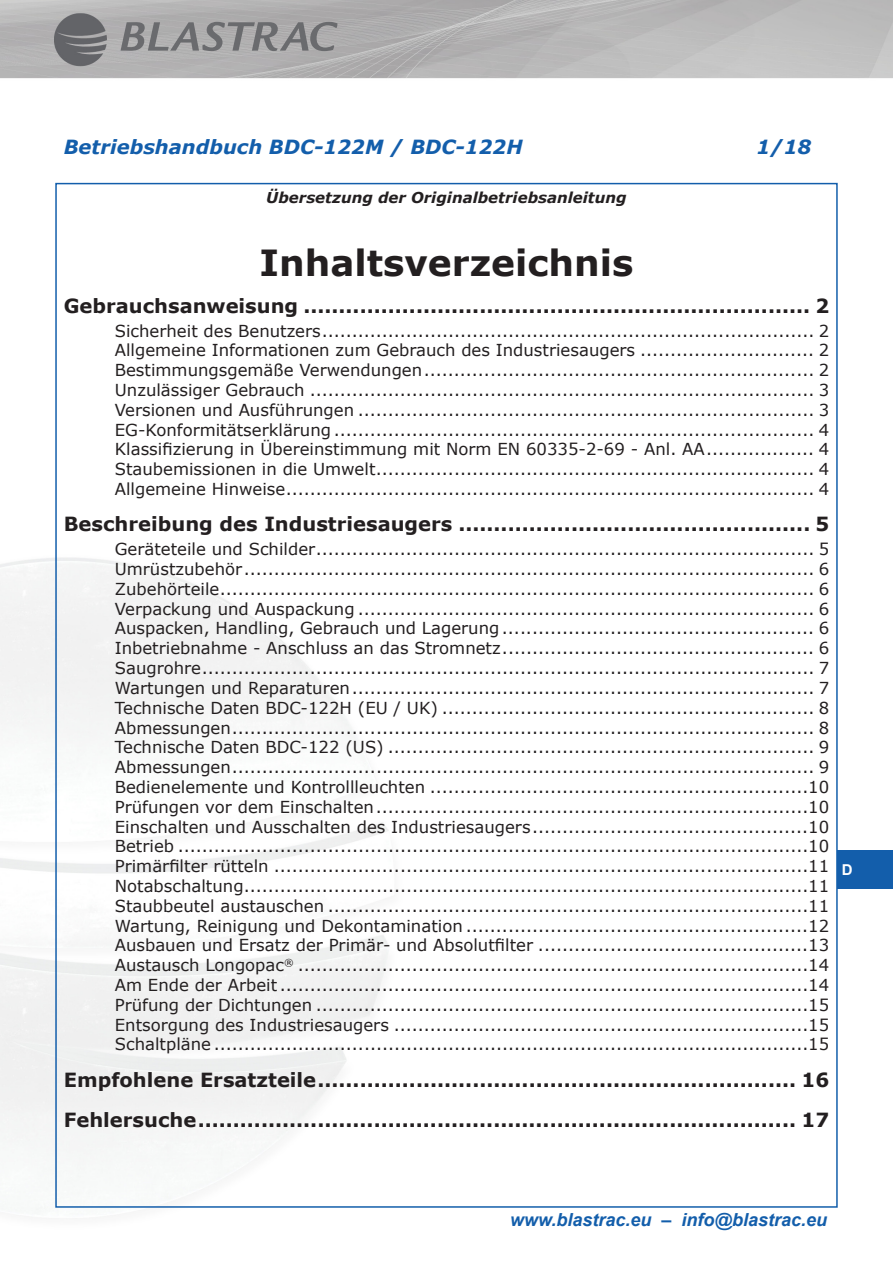
<style>
.page{position:relative;width:893px;height:1263px;background:#fff}
.page>*{position:absolute;margin:0;border:0;box-sizing:border-box;transform-origin:0 0}
.TITOLO_0{font:700 36px "Verdana";color:#231f20}
.t1{font:700 19.5px "Verdana";color:#231f20}
.t2{font:italic 700 19.5px "Verdana";color:#135eab}
.t3{font:italic 700 18px "Arial";color:#135eab}
.t4{font:16.5px "Verdana";color:#231f20}
.TESTO_RIENTRO_12{font:italic 700 15px "Verdana";color:#231f20}
.t5{font:700 15px "Arial";color:#fff}
</style>
<div class="page">
<img style="left:1px;top:0;width:892px;height:1210px">
<svg style="left:121px;top:22px;width:216px;height:29px"></svg>
<div style="left:838px;top:850px;width:55px;height:39px;background:#135eab"></div>
<p class="t2" style="left:64px;top:133px;width:460px">Betriebshandbuch BDC-122M / BDC-122H</p>
<p class="t2" style="left:756px;top:133px;width:57px">1/18</p>
<p class="TESTO_RIENTRO_12" style="left:266px;top:187px;width:362px">Übersetzung der Originalbetriebsanleitung</p>
<p class="TITOLO_0" style="left:259px;top:238px;width:376px">Inhaltsverzeichnis</p>
<p class="t1" style="left:64px;top:292px;width:767px">Gebrauchsanweisung ........................................................................ 2</p>
<p class="t4" style="left:115px;top:319px;width:716px">Sicherheit des Benutzers.................................................................................. 2</p>
<p class="t4" style="left:115px;top:339px;width:716px">Allgemeine Informationen zum Gebrauch des Industriesaugers ............................. 2</p>
<p class="t4" style="left:115px;top:359px;width:716px">Bestimmungsgemäße Verwendungen................................................................. 2</p>
<p class="t4" style="left:115px;top:379px;width:716px">Unzulässiger Gebrauch .................................................................................... 3</p>
<p class="t4" style="left:115px;top:398px;width:716px">Versionen und Ausführungen ............................................................................ 3</p>
<p class="t4" style="left:115px;top:418px;width:716px">EG-Konformitätserklärung ................................................................................ 4</p>
<p class="t4" style="left:115px;top:438px;width:716px">Klassifizierung in Übereinstimmung mit Norm EN 60335-2-69 - Anl. AA.................. 4</p>
<p class="t4" style="left:115px;top:458px;width:716px">Staubemissionen in die Umwelt......................................................................... 4</p>
<p class="t4" style="left:115px;top:478px;width:716px">Allgemeine Hinweise........................................................................................ 4</p>
<p class="t1" style="left:64px;top:510px;width:767px">Beschreibung des Industriesaugers .................................................. 5</p>
<p class="t4" style="left:115px;top:538px;width:716px">Geräteteile und Schilder................................................................................... 5</p>
<p class="t4" style="left:115px;top:558px;width:716px">Umrüstzubehör............................................................................................... 6</p>
<p class="t4" style="left:115px;top:577px;width:716px">Zubehörteile................................................................................................... 6</p>
<p class="t4" style="left:115px;top:597px;width:716px">Verpackung und Auspackung ............................................................................ 6</p>
<p class="t4" style="left:115px;top:617px;width:716px">Auspacken, Handling, Gebrauch und Lagerung.................................................... 6</p>
<p class="t4" style="left:115px;top:637px;width:716px">Inbetriebnahme - Anschluss an das Stromnetz.................................................... 6</p>
<p class="t4" style="left:115px;top:657px;width:716px">Saugrohre...................................................................................................... 7</p>
<p class="t4" style="left:115px;top:676px;width:716px">Wartungen und Reparaturen............................................................................. 7</p>
<p class="t4" style="left:115px;top:696px;width:716px">Technische Daten BDC-122H (EU / UK) .............................................................. 8</p>
<p class="t4" style="left:115px;top:716px;width:716px">Abmessungen................................................................................................. 8</p>
<p class="t4" style="left:115px;top:736px;width:716px">Technische Daten BDC-122 (US) ....................................................................... 9</p>
<p class="t4" style="left:115px;top:756px;width:716px">Abmessungen................................................................................................. 9</p>
<p class="t4" style="left:115px;top:775px;width:716px">Bedienelemente und Kontrollleuchten ...............................................................10</p>
<p class="t4" style="left:115px;top:795px;width:716px">Prüfungen vor dem Einschalten........................................................................10</p>
<p class="t4" style="left:115px;top:815px;width:716px">Einschalten und Ausschalten des Industriesaugers..............................................10</p>
<p class="t4" style="left:115px;top:835px;width:716px">Betrieb .........................................................................................................10</p>
<p class="t4" style="left:115px;top:855px;width:716px">Primärfilter rütteln .........................................................................................11</p>
<p class="t4" style="left:115px;top:874px;width:716px">Notabschaltung..............................................................................................11</p>
<p class="t4" style="left:115px;top:894px;width:716px">Staubbeutel austauschen ................................................................................11</p>
<p class="t4" style="left:115px;top:914px;width:716px">Wartung, Reinigung und Dekontamination .........................................................12</p>
<p class="t4" style="left:115px;top:934px;width:716px">Ausbauen und Ersatz der Primär- und Absolutfilter .............................................13</p>
<p class="t4" style="left:115px;top:954px;width:716px">Austausch Longopac<sup>®</sup> .....................................................................................14</p>
<p class="t4" style="left:115px;top:973px;width:716px">Am Ende der Arbeit ........................................................................................14</p>
<p class="t4" style="left:115px;top:993px;width:716px">Prüfung der Dichtungen ..................................................................................15</p>
<p class="t4" style="left:115px;top:1013px;width:716px">Entsorgung des Industriesaugers .....................................................................15</p>
<p class="t4" style="left:115px;top:1033px;width:716px">Schaltpläne ...................................................................................................15</p>
<p class="t1" style="left:64px;top:1065px;width:767px">Empfohlene Ersatzteile.................................................................... 16</p>
<p class="t1" style="left:64px;top:1106px;width:767px">Fehlersuche..................................................................................... 17</p>
<p class="t5" style="left:842px;top:859px;width:12px">D</p>
<p class="t3" style="left:510px;top:1208px;width:318px">www.blastrac.eu ‒ info@blastrac.eu</p>
</div>
